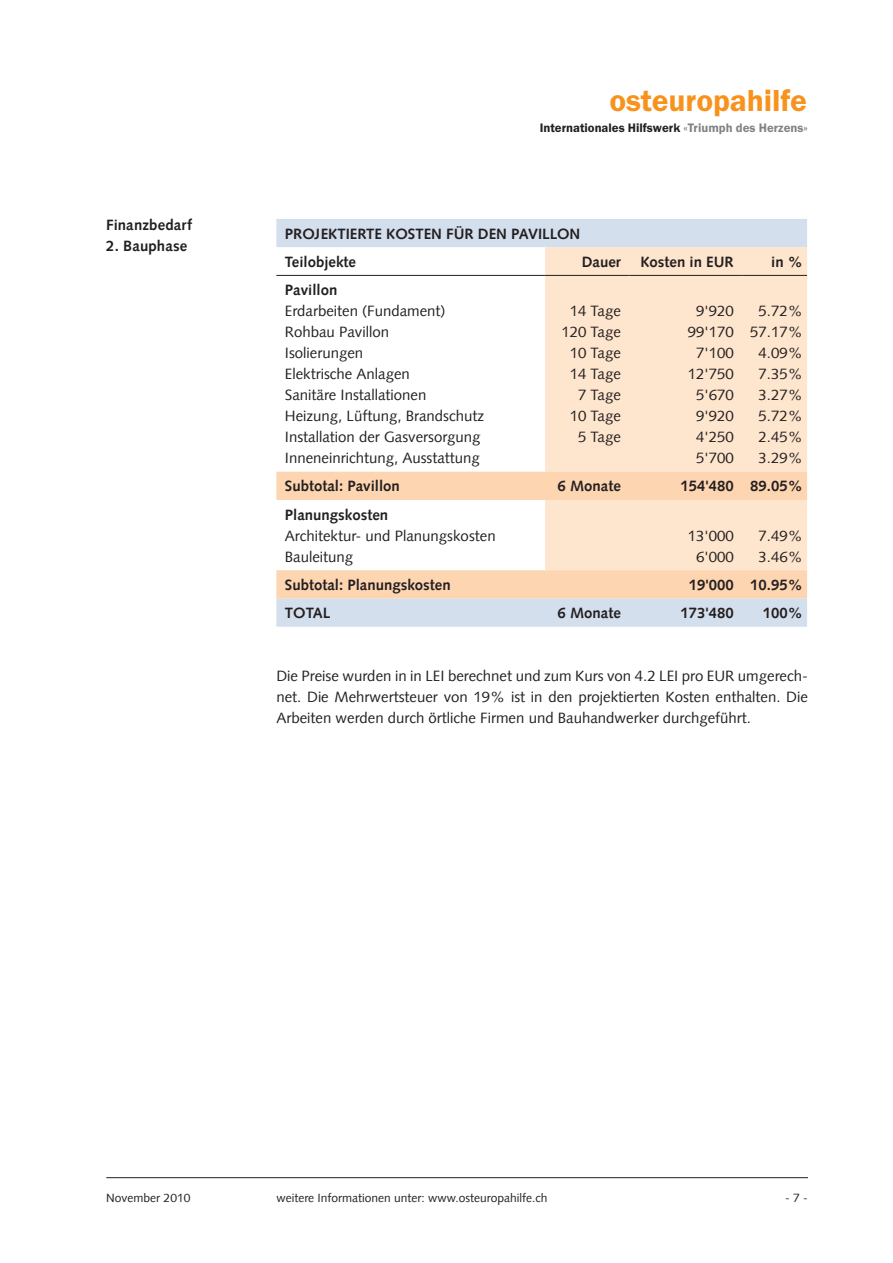
<style>
.page{position:relative;width:893px;height:1263px;background:#fff}
.page>*{position:absolute;margin:0;border:0;box-sizing:border-box;transform-origin:0 0}
.t1{font:600 31.5px "Franklin Gothic";letter-spacing:-.005em;color:#f7931d}
.t2{font:15px/21px "Syntax LT";color:#231f20}
.t3{font:700 15px/28.2px "Syntax LT";color:#231f20}
.t4{font:600 12.75px "Franklin Gothic";color:#231f20}
.t5{font:12px "Syntax LT";color:#231f20}
.s1{color:#808285}
.s2{font-weight:700}
</style>
<div class="page">
<svg style="left:276px;top:219px;width:531px;height:408px"></svg>
<div style="left:545px;top:247px;width:262px;height:225px;background:#fee5cd"></div>
<svg style="left:276px;top:472px;width:531px;height:126px"></svg>
<hr style="left:276px;top:275px;width:269px;height:1px;background:#231f20">
<hr style="left:545px;top:275px;width:84px;height:1px;background:#231f20">
<hr style="left:629px;top:275px;width:113px;height:1px;background:#231f20">
<hr style="left:742px;top:275px;width:65px;height:1px;background:#231f20">
<hr style="left:106px;top:1177px;width:702px;height:1px;background:#231f20">
<p class="t3" style="left:106px;top:211px;width:87px">Finanzbedarf</p>
<p class="t3" style="left:106px;top:232px;width:83px">2. Bauphase</p>
<p class="t1" style="left:609px;top:81px;width:199px">osteuropahilfe</p>
<p class="t4" style="left:540px;top:120px;width:270px">Internationales Hilfswerk <span class="s1">«Triumph des Herzens»</span></p>
<p class="t3" style="left:285px;top:219px;width:297px">PROJEKTIERTE KOSTEN FÜR DEN PAVILLON<br>Teilobjekte</p>
<p class="t3" style="left:582px;top:248px;width:41px">Dauer</p>
<p class="t3" style="left:640px;top:248px;width:95px">Kosten in EUR</p>
<p class="t3" style="left:771px;top:248px;width:33px">in %</p>
<p class="t2" style="left:285px;top:279px;width:201px"><span class="s2">Pavillon<br></span>Erdarbeiten (Fundament)<br>Rohbau Pavillon<br>Isolierungen<br>Elektrische Anlagen<br>Sanitäre Installationen<br>Heizung, Lüftung, Brandschutz<br>Installation der Gasversorgung<br>Inneneinrichtung, Ausstattung</p>
<p class="t2" style="left:561px;top:300px;width:61px;text-align:right">14 Tage<br>120 Tage<br>10 Tage<br>14 Tage<br>7 Tage<br>10 Tage<br>5 Tage</p>
<p class="t2" style="left:688px;top:300px;width:47px;text-align:center">9'920<br>99'170<br>7'100<br>12'750<br>5'670<br>9'920<br>4'250<br>5'700</p>
<p class="t2" style="left:750px;top:300px;width:54px;text-align:center">5.72%<br>57.17%<br>4.09%<br>7.35%<br>3.27%<br>5.72%<br>2.45%<br>3.29%</p>
<p class="t3" style="left:285px;top:472px;width:117px">Subtotal: Pavillon</p>
<p class="t3" style="left:557px;top:472px;width:65px">6 Monate</p>
<p class="t3" style="left:680px;top:472px;width:124px">154'480 89.05%</p>
<p class="t2" style="left:285px;top:504px;width:212px"><span class="s2">Planungskosten<br></span>Architektur- und Planungskosten<br>Bauleitung</p>
<p class="t2" style="left:688px;top:525px;width:47px;text-align:center">13'000<br>6'000</p>
<p class="t2" style="left:759px;top:525px;width:46px">7.49%<br>3.46%</p>
<p class="t3" style="left:285px;top:571px;width:167px">Subtotal: Planungskosten</p>
<p class="t3" style="left:689px;top:571px;width:116px">19'000 10.95%</p>
<p class="t3" style="left:285px;top:599px;width:47px">TOTAL</p>
<p class="t3" style="left:557px;top:599px;width:65px">6 Monate</p>
<p class="t3" style="left:680px;top:599px;width:55px">173'480</p>
<p class="t3" style="left:763px;top:599px;width:42px">100%</p>
<p class="t2" style="left:276px;top:665px;width:533px;text-align:justify">Die Preise wurden in in LEI berechnet und zum Kurs von 4.2 LEI pro EUR umgerech&shy;net. Die Mehrwertsteuer von 19% ist in den projektierten Kosten enthalten. Die Arbeiten werden durch örtliche Firmen und Bauhandwerker durchgeführt.</p>
<p class="t5" style="left:106px;top:1191px;width:86px">November 2010</p>
<p class="t5" style="left:276px;top:1191px;width:272px">weitere Informationen unter: www.osteuropahilfe.ch</p>
<p class="t5" style="left:785px;top:1191px;width:24px">- 7 -</p>
</div>
